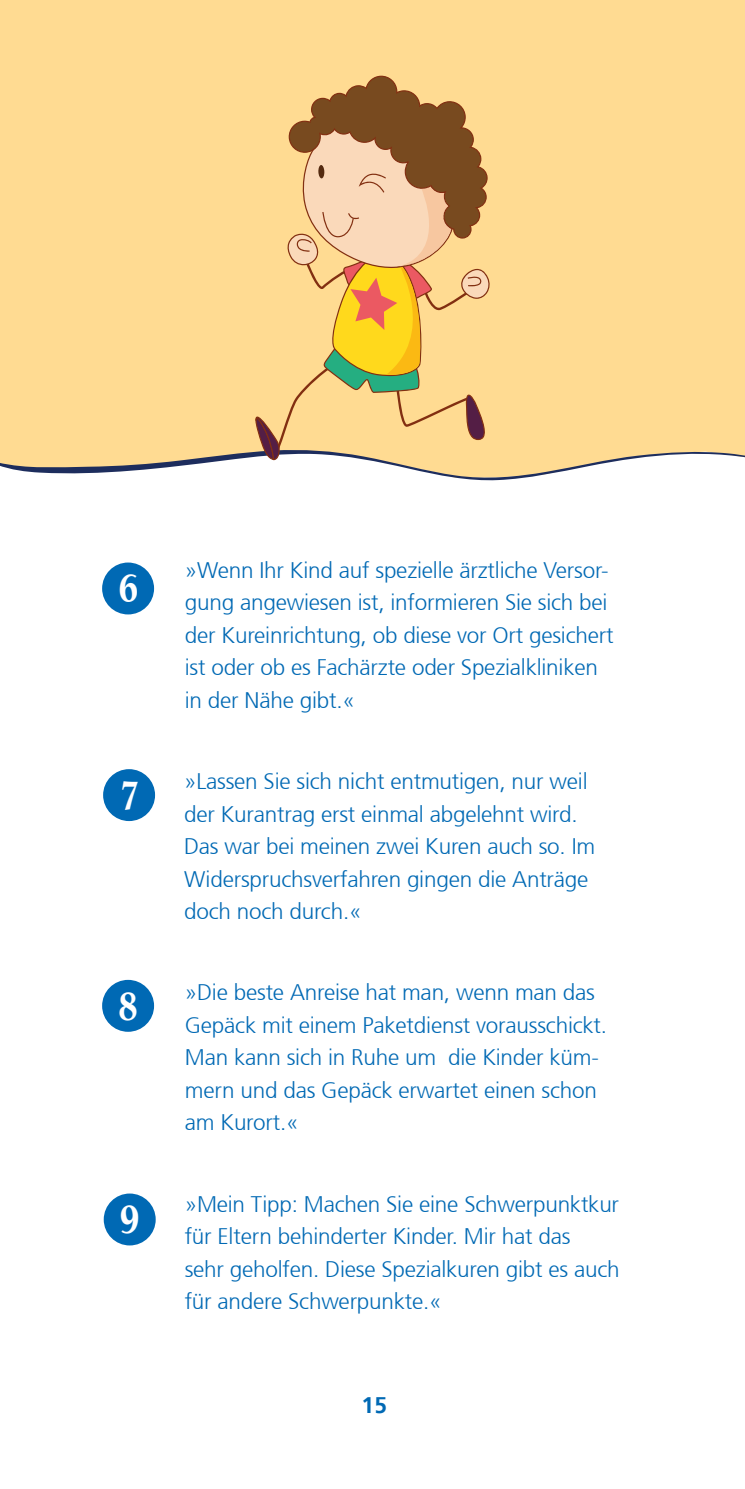
<style>
.page{position:relative;width:745px;height:1489px;background:#fff}
.page>*{position:absolute;margin:0;border:0;box-sizing:border-box;transform-origin:0 0}
.t1{font:500 38.5px "Concorde Nova BQ";color:#fff}
.t2{font:300 22.5px/32.5px "Frutiger 45";letter-spacing:-.01em;color:#0069b4}
.t3{font:700 22.5px "Frutiger 65";color:#0069b4}
</style>
<div class="page">
<div style="left:0;top:0;width:744px;height:75px;background:#ffdb92"></div>
<svg style="left:0;top:75px;width:744px;height:406px;background:#f3d08e"></svg>
<div style="left:102px;top:562px;width:52px;height:52px;background:#0069b4;border-radius:50%"></div>
<div style="left:103px;top:769px;width:52px;height:52px;background:#0069b4;border-radius:50%"></div>
<div style="left:102px;top:979px;width:52px;height:52px;background:#0069b4;border-radius:50%"></div>
<div style="left:104px;top:1193px;width:52px;height:52px;background:#0069b4;border-radius:50%"></div>
<h1 class="t1" style="left:119px;top:567px;width:21px">6</h1>
<h1 class="t1" style="left:120px;top:773px;width:21px">7</h1>
<h1 class="t1" style="left:118px;top:984px;width:21px">8</h1>
<h1 class="t1" style="left:120px;top:1197px;width:21px">9</h1>
<p class="t2" style="left:185px;top:554px;width:430px">»Wenn Ihr Kind auf spezielle ärztliche Versor&shy;gung angewiesen ist, informieren Sie sich bei der Kureinrichtung, ob diese vor Ort gesichert ist oder ob es Fachärzte oder Spezialkliniken in der Nähe gibt.«</p>
<p class="t2" style="left:184px;top:765px;width:412px">»Lassen Sie sich nicht entmutigen, nur weil der Kurantrag erst einmal abgelehnt wird.<br>Das war bei meinen zwei Kuren auch so. Im Widerspruchsverfahren gingen die Anträge doch noch durch.«</p>
<p class="t2" style="left:185px;top:976px;width:423px">»Die beste Anreise hat man, wenn man das Gepäck mit einem Paketdienst vorausschickt.<br>Man kann sich in Ruhe um die Kinder küm&shy;mern und das Gepäck erwartet einen schon am Kurort.«</p>
<p class="t2" style="left:184px;top:1187px;width:436px">»Mein Tipp: Machen Sie eine Schwerpunktkur für Eltern behinderter Kinder. Mir hat das<br>sehr geholfen. Diese Spezialkuren gibt es auch für andere Schwerpunkte.«</p>
<p class="t3" style="left:361px;top:1391px;width:27px">15</p>
</div>
